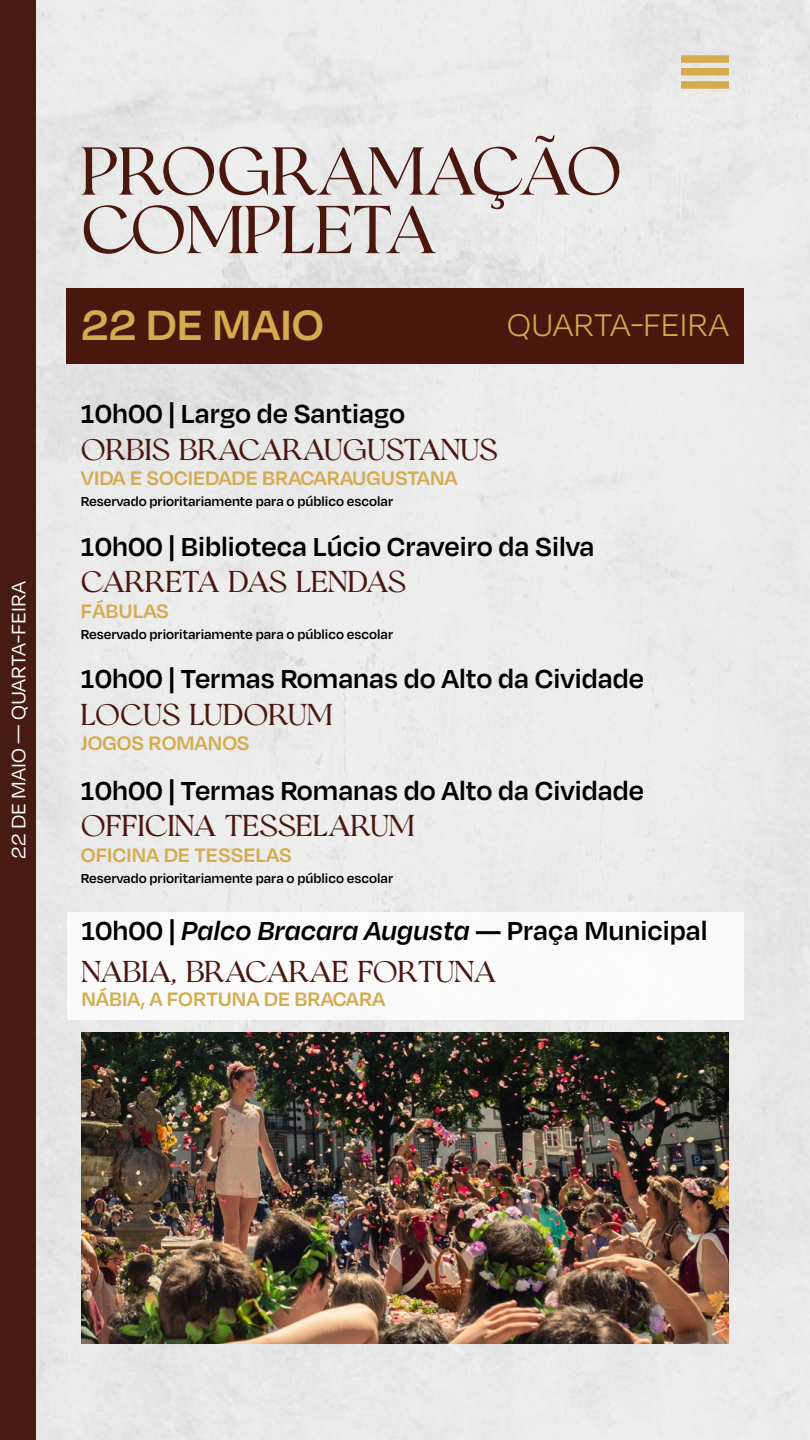
<style>
.page{position:relative;width:810px;height:1440px;background:#fff}
.page>*{position:absolute;margin:0;border:0;box-sizing:border-box;transform-origin:0 0}
.t1{font:67.5px/58.5px "Romans Story";letter-spacing:-.015em;color:#4a170f}
.t2{font:600 48.75px "Degular";color:#d4ab4f}
.t3{font:300 36px "Degular";color:#d4ab4f}
.t4{font:600 30px "Degular";color:#000}
.t5{font:30px "Romans Story";color:#4a170f}
.t6{font:600 22.5px "Degular";color:#d4ab4f}
.t7{font:22.5px "Degular";color:#fff}
.t8{font:600 15px "Degular";color:#000}
.s1{font-style:italic}
</style>
<div class="page">
<div style="left:36px;top:0;width:774px;height:1440px;background:#eaeaea"></div>
<div style="left:66px;top:288px;width:678px;height:75px;background:#4a170f"></div>
<div style="left:67px;top:912px;width:677px;height:108px;background:#fff"></div>
<img style="left:81px;top:1032px;width:648px;height:312px">
<div style="left:0;top:0;width:36px;height:1440px;background:#471a12"></div>
<div style="left:681px;top:55px;width:48px;height:8px;background:#d4ab4d"></div>
<div style="left:681px;top:68px;width:48px;height:7px;background:#d4ab4d"></div>
<div style="left:681px;top:81px;width:48px;height:8px;background:#d4ab4d"></div>
<p class="t7" style="left:5px;top:859px;width:279px;rotate:-90deg">22 DE MAIO — QUARTA-FEIRA</p>
<h1 class="t1" style="left:81px;top:141px;width:543px">PROGRAMAÇÃO<br>COMPLETA</h1>
<h2 class="t2" style="left:81px;top:295px;width:244px">22 DE MAIO</h2>
<p class="t3" style="left:507px;top:304px;width:223px">QUARTA-FEIRA</p>
<p class="t4" style="left:81px;top:395px;width:326px">10h00 | Largo de Santiago</p>
<p class="t5" style="left:81px;top:432px;width:418px">ORBIS BRACARAUGUSTANUS</p>
<p class="t6" style="left:81px;top:464px;width:378px">VIDA E SOCIEDADE BRACARAUGUSTANA</p>
<p class="t8" style="left:81px;top:492px;width:314px">Reservado prioritariamente para o público escolar</p>
<p class="t4" style="left:81px;top:528px;width:515px">10h00 | Biblioteca Lúcio Craveiro da Silva</p>
<p class="t6" style="left:81px;top:597px;width:89px">FÁBULAS</p>
<p class="t8" style="left:81px;top:625px;width:314px">Reservado prioritariamente para o público escolar</p>
<p class="t5" style="left:81px;top:564px;width:327px">CARRETA DAS LENDAS</p>
<p class="t4" style="left:81px;top:660px;width:565px">10h00 | Termas Romanas do Alto da Cividade</p>
<p class="t5" style="left:81px;top:697px;width:253px">LOCUS LUDORUM</p>
<p class="t6" style="left:81px;top:729px;width:170px">JOGOS ROMANOS</p>
<p class="t4" style="left:81px;top:772px;width:565px">10h00 | Termas Romanas do Alto da Cividade</p>
<p class="t5" style="left:81px;top:808px;width:335px">OFFICINA TESSELARUM</p>
<p class="t6" style="left:81px;top:841px;width:212px">OFICINA DE TESSELAS</p>
<p class="t8" style="left:81px;top:869px;width:314px">Reservado prioritariamente para o público escolar</p>
<p class="t4" style="left:81px;top:912px;width:628px">10h00 | <span class="s1">Palco Bracara Augusta</span> — Praça Municipal</p>
<p class="t5" style="left:81px;top:954px;width:416px">NABIA, BRACARAE FORTUNA</p>
<p class="t6" style="left:81px;top:985px;width:306px">NÁBIA, A FORTUNA DE BRACARA</p>
</div>
